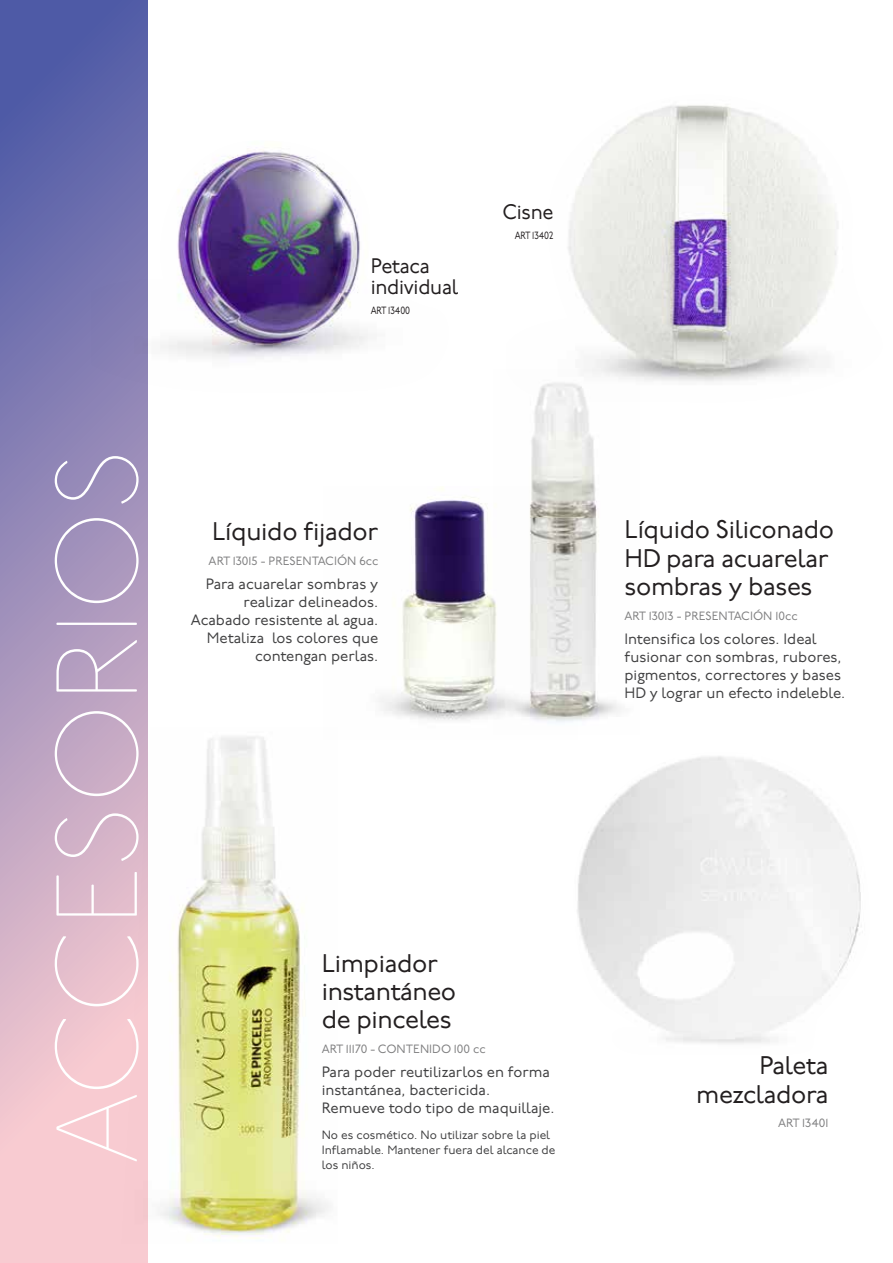
<style>
.page{position:relative;width:893px;height:1263px;background:#fff}
.page>*{position:absolute;margin:0;border:0;box-sizing:border-box;transform-origin:0 0}
.t1{font:100 114.9px "P22 Underground";color:#fff}
.t2{font:25.5px/28.3px "P22 Underground";letter-spacing:-.015em;color:#231f20}
.t3{font:21px/21px "P22 Underground";letter-spacing:-.015em;color:#231f20;scale:.96 1}
.t4{font:15px/18px "P22 Underground";color:#404041}
.t5{font:12px "P22 Underground";color:#808081}
.t6{font:12px/15px "P22 Underground";color:#404041}
.t7{font:10.5px "P22 Underground";letter-spacing:-.01em;color:#231f20;scale:.85 1}
</style>
<div class="page">
<div style="left:0;top:0;width:147px;height:1263px;background:linear-gradient(to bottom,#4956a5,#ffd8d6)"></div>
<img style="left:122px;top:728px;width:207px;height:515px">
<img style="left:531px;top:405px;width:90px;height:316px">
<img style="left:324px;top:486px;width:253px;height:254px">
<img style="left:92px;top:140px;width:276px;height:254px">
<img style="left:536px;top:105px;width:302px;height:300px">
<img style="left:577px;top:756px;width:284px;height:288px">
<h3 class="t3" style="left:371px;top:256px;width:93px">Petaca individual</h3>
<p class="t7" style="left:371px;top:305px;width:48px">ART 13400</p>
<h3 class="t3" style="left:502px;top:202px;width:55px">Cisne</h3>
<p class="t7" style="left:515px;top:230px;width:47px">ART 13402</p>
<h1 class="t1" style="left:34px;top:1165px;width:719px;rotate:-90deg">ACCESORIOS</h1>
<h2 class="t2" style="left:212px;top:518px;width:168px">Líquido fijador</h2>
<p class="t5" style="left:209px;top:554px;width:171px">ART 13015 - PRESENTACIÓN 6cc</p>
<p class="t4" style="left:191px;top:575px;width:189px;text-align:right">Para acuarelar sombras y realizar delineados.<br>Acabado resistente al agua.<br>Metaliza los colores que contengan perlas.</p>
<h2 class="t2" style="left:322px;top:950px;width:136px">Limpiador instantáneo de pinceles</h2>
<p class="t5" style="left:322px;top:1042px;width:165px">ART 11170 - CONTENIDO 100 cc</p>
<p class="t4" style="left:322px;top:1064px;width:234px">Para poder reutilizarlos en forma instantánea, bactericida.<br>Remueve todo tipo de maquillaje.</p>
<p class="t6" style="left:322px;top:1128px;width:235px">No es cosmético. No utilizar sobre la piel<br>Inflamable. Mantener fuera del alcance de los niños.</p>
<h2 class="t2" style="left:625px;top:516px;width:211px">Líquido Siliconado<br>HD para acuarelar sombras y bases</h2>
<p class="t5" style="left:625px;top:609px;width:175px">ART 13013 - PRESENTACIÓN 10cc</p>
<p class="t4" style="left:625px;top:630px;width:222px">Intensifica los colores. Ideal fusionar con sombras, rubores, pigmentos, correctores y bases<br>HD y lograr un efecto indeleble.</p>
<h2 class="t2" style="left:696px;top:1052px;width:134px;text-align:right">Paleta mezcladora</h2>
<p class="t5" style="left:778px;top:1117px;width:52px">ART 13401</p>
</div>
